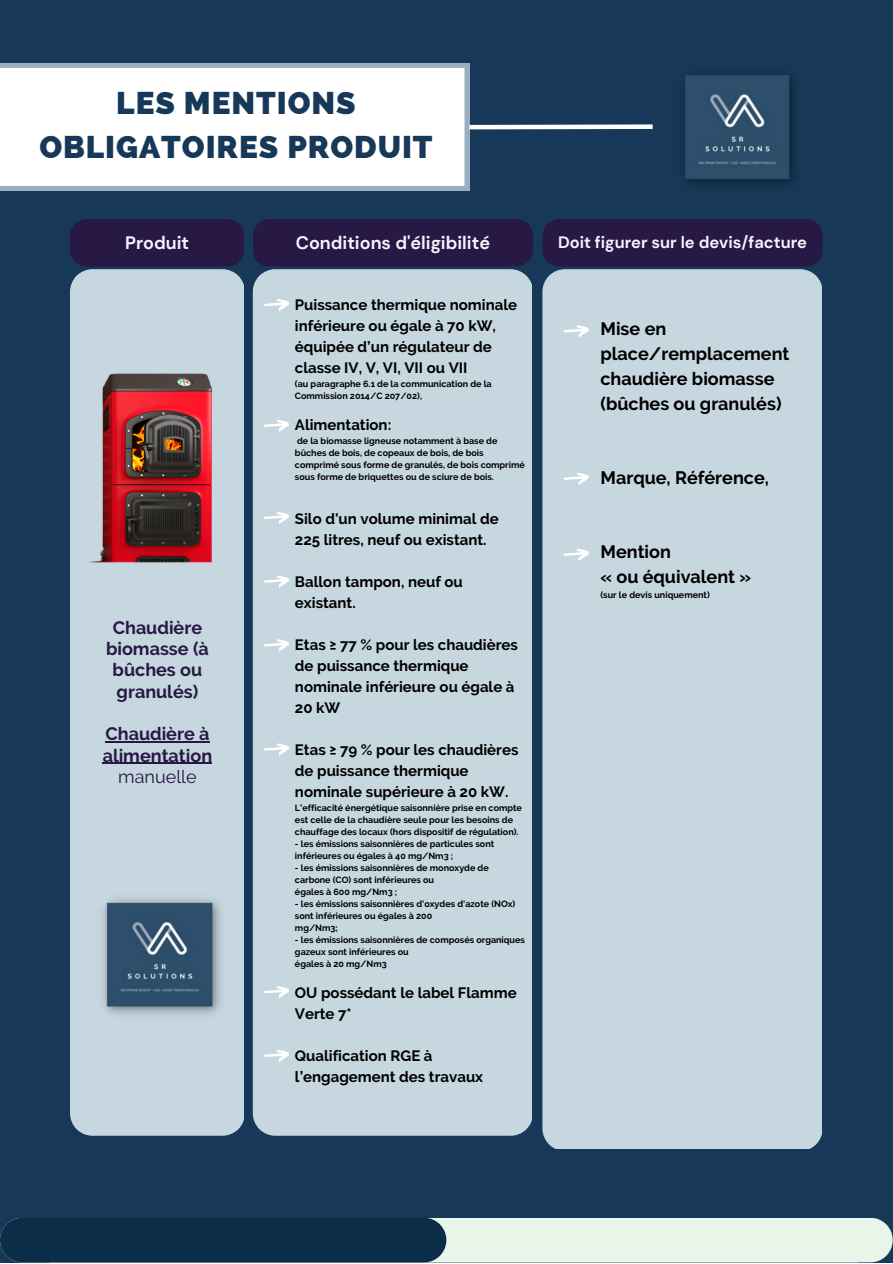
<style>
.page{position:relative;width:893px;height:1264px;background:#fff}
.page>*{position:absolute;margin:0;border:0;box-sizing:border-box;transform-origin:0 0}
.t1{font:800 31.5px/43.8px "Raleway";letter-spacing:.03em;color:#173859;text-align:center}
.t2{font:700 18px/24.8px "Raleway";color:#000}
.t3{font:700 18px/21.3px "Raleway";color:#271844;text-align:center}
.t4{font:700 18px "DM Sans";color:#f7f3ff}
.t5{font:18px "Raleway";color:#271844}
.t6{font:700 16.5px "DM Sans";color:#f7f3ff}
.t7{font:700 15px/21px "Raleway";color:#000}
.t8{font:700 9px/12px "Raleway";color:#000}
</style>
<div class="page">
<div style="left:0;top:0;width:892px;height:1262px;background:#173859"></div>
<svg style="left:0;top:1218px;width:892px;height:44px;background:#7a9198"></svg>
<svg style="left:0;top:63px;width:469px;height:127px;background:#f7f8fa"></svg>
<img style="left:684px;top:74px;width:111px;height:111px">
<svg style="left:465px;top:122px;width:188px;height:10px"></svg>
<div style="left:70px;top:269px;width:174px;height:866px;background:#c7d7e0"></div>
<hr style="left:105px;top:741px;width:104px;height:1px;background:#271844">
<hr style="left:103px;top:763px;width:109px;height:1px;background:#271844">
<div style="left:253px;top:269px;width:279px;height:866px;background:#c7d7e0"></div>
<div style="left:70px;top:219px;width:174px;height:47px;background:#271844;border-radius:17px"></div>
<div style="left:253px;top:219px;width:280px;height:47px;background:#271844;border-radius:17px"></div>
<div style="left:542px;top:219px;width:280px;height:47px;background:#271844;border-radius:17px"></div>
<img style="left:97px;top:890px;width:129px;height:132px">
<img style="left:70px;top:331px;width:174px;height:281px">
<div style="left:542px;top:269px;width:279px;height:879px;background:#c7d7e0"></div>
<svg style="left:563px;top:325px;width:26px;height:12px"></svg>
<svg style="left:563px;top:548px;width:26px;height:13px"></svg>
<svg style="left:563px;top:472px;width:26px;height:13px"></svg>
<svg style="left:263px;top:299px;width:26px;height:12px"></svg>
<svg style="left:263px;top:420px;width:26px;height:12px"></svg>
<svg style="left:263px;top:512px;width:26px;height:12px"></svg>
<svg style="left:263px;top:575px;width:26px;height:13px"></svg>
<svg style="left:263px;top:639px;width:26px;height:12px"></svg>
<svg style="left:263px;top:743px;width:26px;height:12px"></svg>
<svg style="left:263px;top:986px;width:26px;height:12px"></svg>
<svg style="left:263px;top:1049px;width:26px;height:13px"></svg>
<h1 class="t1" style="left:39px;top:81px;width:394px">LES MENTIONS<br>OBLIGATOIRES PRODUIT</h1>
<h2 class="t4" style="left:125px;top:231px;width:65px">Produit</h2>
<h2 class="t4" style="left:296px;top:231px;width:196px">Conditions d'éligibilité</h2>
<h3 class="t6" style="left:558px;top:232px;width:250px">Doit figurer sur le devis/facture</h3>
<h2 class="t3" style="left:106px;top:616px;width:104px">Chaudière biomasse (à bûches ou granulés)</h2>
<h2 class="t3" style="left:103px;top:723px;width:111px;text-align:left">Chaudière à alimentation</h2>
<h2 class="t5" style="left:118px;top:766px;width:80px">manuelle</h2>
<h3 class="t7" style="left:295px;top:294px;width:223px">Puissance thermique nominale inférieure ou égale à 70 kW, équipée d’un régulateur de classe IV, V, VI, VII ou VII</h3>
<p class="t8" style="left:295px;top:378px;width:198px">(au paragraphe 6.1 de la communication de la<br>Commission 2014/C 207/02),</p>
<h3 class="t7" style="left:295px;top:414px;width:98px">Alimentation:</h3>
<p class="t8" style="left:295px;top:435px;width:231px">de la biomasse ligneuse notamment à base de bûches de bois, de copeaux de bois, de bois comprimé sous forme de granulés, de bois comprimé sous forme de briquettes ou de sciure de bois.</p>
<h3 class="t7" style="left:295px;top:508px;width:205px">Silo d'un volume minimal de<br>225 litres, neuf ou existant.</h3>
<h3 class="t7" style="left:295px;top:571px;width:169px">Ballon tampon, neuf ou existant.</h3>
<h3 class="t7" style="left:295px;top:634px;width:224px">Etas ≥ 77 % pour les chaudières de puissance thermique nominale inférieure ou égale à<br>20 kW</h3>
<h3 class="t7" style="left:295px;top:738px;width:225px">Etas ≥ 79 % pour les chaudières de puissance thermique nominale supérieure à 20 kW.</h3>
<p class="t8" style="left:295px;top:801px;width:228px">L’efficacité énergétique saisonnière prise en compte est celle de la chaudière seule pour les besoins de chauffage des locaux (hors dispositif de régulation).</p>
<p class="t8" style="left:295px;top:837px;width:201px">- les émissions saisonnières de particules sont inférieures ou égales à 40 mg/Nm3 ;</p>
<p class="t8" style="left:295px;top:861px;width:195px">- les émissions saisonnières de monoxyde de carbone (CO) sont inférieures ou<br>égales à 600 mg/Nm3 ;</p>
<p class="t8" style="left:295px;top:897px;width:222px">- les émissions saisonnières d'oxydes d'azote (NOx) sont inférieures ou égales à 200<br>mg/Nm3;</p>
<p class="t8" style="left:295px;top:933px;width:231px">- les émissions saisonnières de composés organiques gazeux sont inférieures ou<br>égales à 20 mg/Nm3</p>
<h3 class="t7" style="left:295px;top:981px;width:223px">OU possédant le label Flamme<br>Verte 7*</h3>
<h3 class="t7" style="left:295px;top:1044px;width:190px">Qualification RGE à l’engagement des travaux</h3>
<h2 class="t2" style="left:600px;top:317px;width:190px">Mise en place/remplacement chaudière biomasse (bûches ou granulés)</h2>
<h2 class="t2" style="left:600px;top:465px;width:170px">Marque, Référence,</h2>
<h2 class="t2" style="left:600px;top:539px;width:152px">Mention<br>« ou équivalent »</h2>
<p class="t8" style="left:600px;top:588px;width:111px">(sur le devis uniquement)</p>
</div>
